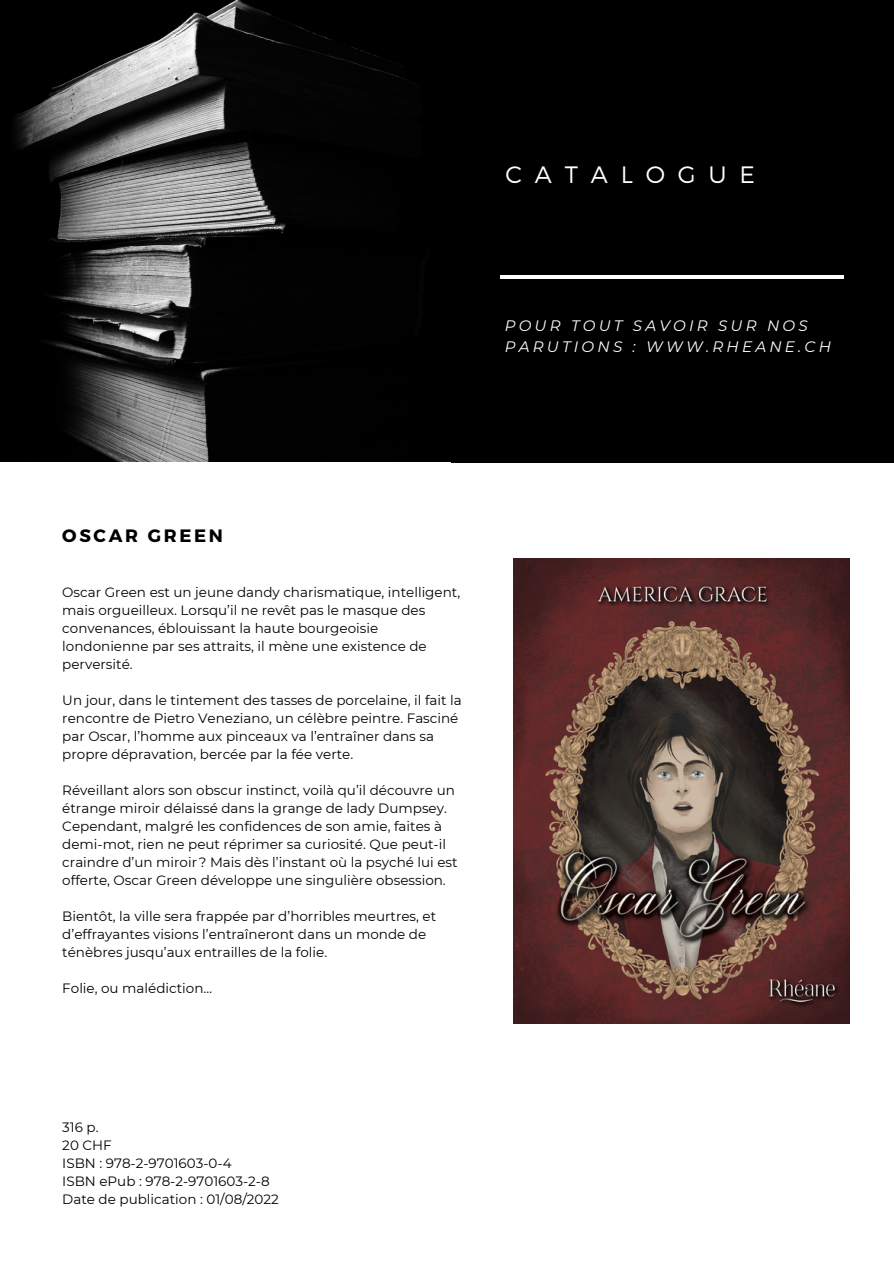
<style>
.page{position:relative;width:894px;height:1264px;background:#fff}
.page>*{position:absolute;margin:0;border:0;box-sizing:border-box;transform-origin:0 0}
.t1{font:300 23.7px "Montserrat";letter-spacing:.54em;color:#fff}
.t2{font:700 17.85px "Montserrat";letter-spacing:.15em;color:#000}
.t3{font:italic 15.15px/20.2px "Montserrat";letter-spacing:.21em;color:#fff}
.t4{font:13.5px/18px "Montserrat";color:#000}
</style>
<div class="page">
<div style="left:450px;top:0;width:443px;height:462px;background:#000"></div>
<img style="left:0;top:0;width:450px;height:462px">
<img style="left:513px;top:559px;width:336px;height:464px">
<hr style="left:500px;top:275px;width:343px;height:3px;background:#fff">
<p class="t1" style="left:505px;top:159px;width:251px">CATALOGUE</p>
<p class="t3" style="left:504px;top:316px;width:328px">POUR TOUT SAVOIR SUR NOS<br>PARUTIONS : WWW.RHEANE.CH</p>
<p class="t2" style="left:62px;top:524px;width:162px">OSCAR GREEN</p>
<p class="t4" style="left:62px;top:583px;width:399px">Oscar Green est un jeune dandy charismatique, intelligent, mais orgueilleux. Lorsqu’il ne revêt pas le masque des convenances, éblouissant la haute bourgeoisie londonienne par ses attraits, il mène une existence de perversité.</p>
<p class="t4" style="left:62px;top:691px;width:401px">Un jour, dans le tintement des tasses de porcelaine, il fait la rencontre de Pietro Veneziano, un célèbre peintre. Fasciné par Oscar, l’homme aux pinceaux va l’entraîner dans sa propre dépravation, bercée par la fée verte.</p>
<p class="t4" style="left:62px;top:781px;width:397px">Réveillant alors son obscur instinct, voilà qu’il découvre un étrange miroir délaissé dans la grange de lady Dumpsey.<br>Cependant, malgré les confidences de son amie, faites à demi-mot, rien ne peut réprimer sa curiosité. Que peut-il craindre d’un miroir? Mais dès l’instant où la psyché lui est offerte, Oscar Green développe une singulière obsession.</p>
<p class="t4" style="left:62px;top:907px;width:375px">Bientôt, la ville sera frappée par d’horribles meurtres, et d’effrayantes visions l’entraîneront dans un monde de ténèbres jusqu’aux entrailles de la folie.</p>
<p class="t4" style="left:62px;top:979px;width:151px">Folie, ou malédiction…</p>
<p class="t4" style="left:62px;top:1118px;width:38px">316 p.</p>
<h1 class="t4" style="left:62px;top:1136px;width:51px">20 CHF</h1>
<p class="t4" style="left:62px;top:1154px;width:171px">ISBN : 978-2-9701603-0-4</p>
<h3 class="t4" style="left:62px;top:1172px;width:209px">ISBN ePub : 978-2-9701603-2-8</h3>
<h2 class="t4" style="left:62px;top:1190px;width:218px">Date de publication : 01/08/2022</h2>
</div>
